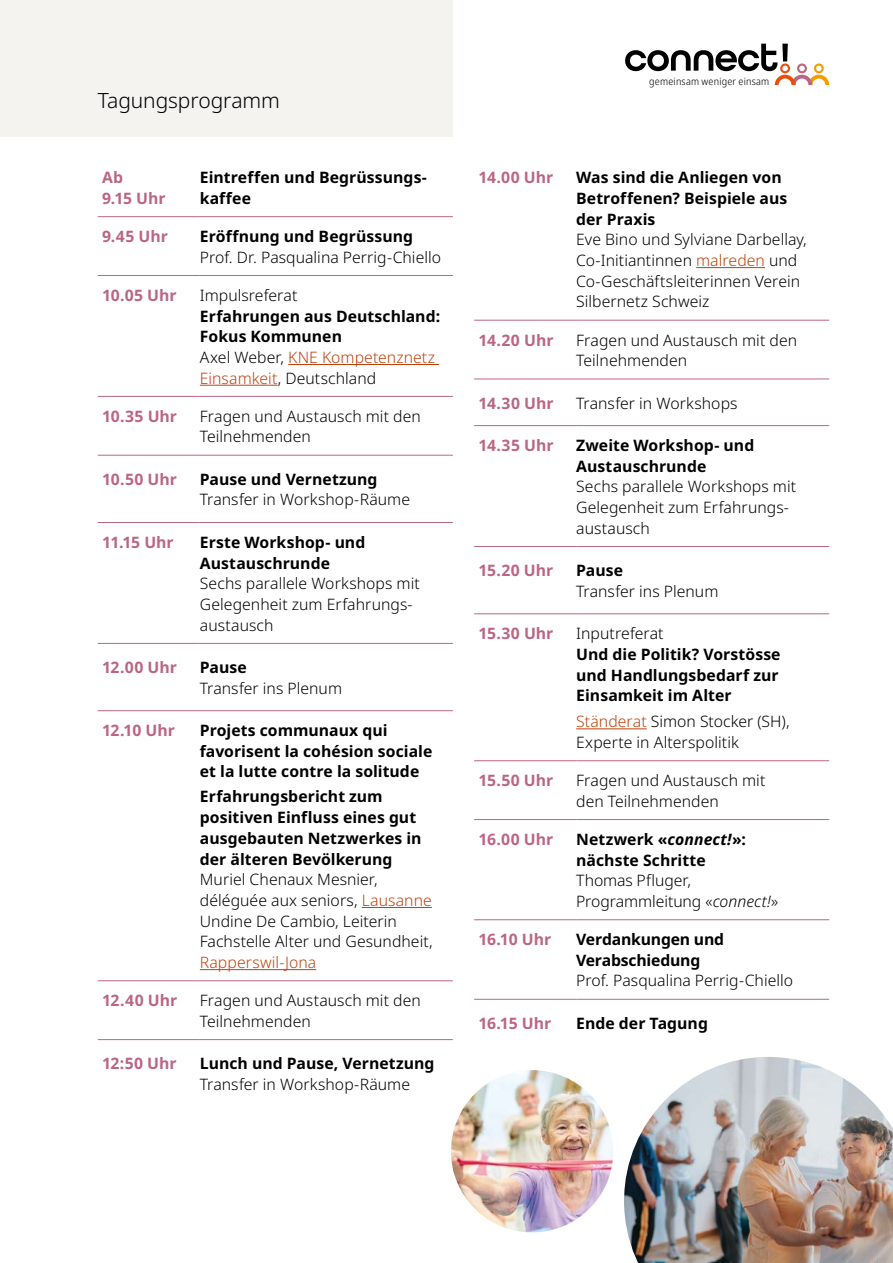
<style>
.page{position:relative;width:893px;height:1263px;background:#fff}
.page>*{position:absolute;margin:0;border:0;box-sizing:border-box;transform-origin:0 0}
.t1{font:300 21px "Noto Sans";letter-spacing:-.005em;color:#000}
.t2{font:300 15.75px/20.7px "Noto Sans";letter-spacing:.005em;color:#000}
.t3{font:700 15.75px/20.7px "Noto Sans";letter-spacing:.005em;color:#000}
.t4{font:700 15.75px/20.7px "Noto Sans";color:#bb6584}
.t5{font:300 15.75px "Noto Sans";letter-spacing:.005em;color:#c1410c}
.t6{font:300 semi-condensed 10.05px "Noto Sans";letter-spacing:.02em;color:#000}
.s1{font-weight:300}
.s2{font-weight:300;color:#c1410c}
.s3{color:#c1410c}
.s4{font-style:italic}
</style>
<div class="page">
<svg style="left:625px;top:44px;width:204px;height:41px"></svg>
<div style="left:0;top:0;width:453px;height:136px;background:#f4f3f0"></div>
<img style="left:624px;top:1057px;width:269px;height:206px">
<img style="left:449px;top:1068px;width:166px;height:167px;border-radius:83px">
<div style="left:446px;top:1066px;width:172px;height:171px;border:4px solid #fff;border-radius:50%"></div>
<hr style="left:98px;top:216px;width:102px;height:1px;background:#bb6584">
<hr style="left:200px;top:216px;width:253px;height:1px;background:#bb6584">
<hr style="left:98px;top:275px;width:102px;height:1px;background:#bb6584">
<hr style="left:200px;top:275px;width:253px;height:1px;background:#bb6584">
<hr style="left:98px;top:396px;width:102px;height:1px;background:#bb6584">
<hr style="left:200px;top:396px;width:253px;height:1px;background:#bb6584">
<hr style="left:98px;top:455px;width:102px;height:1px;background:#bb6584">
<hr style="left:200px;top:455px;width:253px;height:1px;background:#bb6584">
<hr style="left:98px;top:522px;width:102px;height:1px;background:#bb6584">
<hr style="left:200px;top:522px;width:253px;height:1px;background:#bb6584">
<hr style="left:98px;top:643px;width:102px;height:1px;background:#bb6584">
<hr style="left:200px;top:643px;width:253px;height:1px;background:#bb6584">
<hr style="left:98px;top:710px;width:102px;height:1px;background:#bb6584">
<hr style="left:200px;top:710px;width:253px;height:1px;background:#bb6584">
<hr style="left:98px;top:980px;width:102px;height:1px;background:#bb6584">
<hr style="left:200px;top:980px;width:253px;height:1px;background:#bb6584">
<hr style="left:98px;top:1039px;width:102px;height:1px;background:#bb6584">
<hr style="left:200px;top:1039px;width:253px;height:1px;background:#bb6584">
<hr style="left:288px;top:364px;width:151px;height:1px;background:#c1410c">
<hr style="left:200px;top:385px;width:78px;height:1px;background:#c1410c">
<hr style="left:362px;top:907px;width:70px;height:1px;background:#c1410c">
<hr style="left:200px;top:969px;width:116px;height:1px;background:#c1410c">
<hr style="left:474px;top:320px;width:102px;height:1px;background:#bb6584">
<hr style="left:576px;top:320px;width:253px;height:1px;background:#bb6584">
<hr style="left:474px;top:379px;width:102px;height:1px;background:#bb6584">
<hr style="left:576px;top:379px;width:253px;height:1px;background:#bb6584">
<hr style="left:474px;top:425px;width:102px;height:1px;background:#bb6584">
<hr style="left:576px;top:425px;width:253px;height:1px;background:#bb6584">
<hr style="left:474px;top:546px;width:102px;height:1px;background:#bb6584">
<hr style="left:576px;top:546px;width:253px;height:1px;background:#bb6584">
<hr style="left:474px;top:613px;width:102px;height:1px;background:#bb6584">
<hr style="left:576px;top:613px;width:253px;height:1px;background:#bb6584">
<hr style="left:474px;top:760px;width:102px;height:1px;background:#bb6584">
<hr style="left:576px;top:760px;width:253px;height:1px;background:#bb6584">
<hr style="left:474px;top:819px;width:102px;height:1px;background:#bb6584">
<hr style="left:576px;top:819px;width:253px;height:1px;background:#bb6584">
<hr style="left:474px;top:919px;width:102px;height:1px;background:#bb6584">
<hr style="left:576px;top:919px;width:253px;height:1px;background:#bb6584">
<hr style="left:474px;top:999px;width:102px;height:1px;background:#bb6584">
<hr style="left:576px;top:999px;width:253px;height:1px;background:#bb6584">
<hr style="left:696px;top:267px;width:69px;height:1px;background:#c1410c">
<hr style="left:576px;top:728px;width:71px;height:1px;background:#c1410c">
<h1 class="t1" style="left:98px;top:85px;width:184px">Tagungsprogramm</h1>
<p class="t4" style="left:102px;top:167px;width:65px">Ab<br>9.15 Uhr</p>
<p class="t3" style="left:200px;top:167px;width:229px">Eintreffen und Begrüssungs&shy;kaffee</p>
<p class="t4" style="left:102px;top:226px;width:67px">9.45 Uhr</p>
<p class="t3" style="left:200px;top:226px;width:215px">Eröffnung und Begrüssung</p>
<p class="t2" style="left:200px;top:247px;width:243px">Prof. Dr. Pasqualina Perrig-Chiello</p>
<p class="t4" style="left:102px;top:285px;width:76px">10.05 Uhr</p>
<p class="t2" style="left:200px;top:285px;width:99px">Impulsreferat</p>
<p class="t3" style="left:200px;top:306px;width:242px">Erfahrungen aus Deutschland:<br>Fokus Kommunen<br><span class="s1">Axel Weber,</span> <span class="s2">KNE Kompetenznetz<br>Einsamkeit</span><span class="s1">, Deutschland</span></p>
<p class="t4" style="left:102px;top:406px;width:77px">10.35 Uhr</p>
<p class="t2" style="left:200px;top:406px;width:223px">Fragen und Austausch mit den<br>Teilnehmenden</p>
<p class="t4" style="left:102px;top:469px;width:76px">10.50 Uhr</p>
<p class="t3" style="left:200px;top:469px;width:179px">Pause und Vernetzung</p>
<p class="t2" style="left:200px;top:490px;width:212px">Transfer in Workshop-Räume</p>
<p class="t4" style="left:102px;top:532px;width:73px">11.15 Uhr</p>
<p class="t3" style="left:200px;top:532px;width:167px">Erste Workshop- und<br>Austauschrunde</p>
<p class="t2" style="left:200px;top:573px;width:222px">Sechs parallele Workshops mit<br>Gelegenheit zum Erfahrungs&shy;austausch</p>
<p class="t4" style="left:102px;top:657px;width:76px">12.00 Uhr</p>
<p class="t3" style="left:200px;top:657px;width:48px">Pause</p>
<p class="t2" style="left:200px;top:678px;width:144px">Transfer ins Plenum</p>
<p class="t4" style="left:102px;top:720px;width:74px">12.10 Uhr</p>
<p class="t3" style="left:200px;top:720px;width:234px">Projets communaux qui favorisent la cohésion sociale et la lutte contre la solitude</p>
<p class="t3" style="left:200px;top:787px;width:223px">Erfahrungsbericht zum positiven Einfluss eines gut ausgebauten Netzwerkes in der älteren Bevölkerung</p>
<p class="t2" style="left:200px;top:869px;width:234px">Muriel Chenaux Mesnier, déléguée aux seniors, <span class="s3">Lausanne<br></span>Undine De Cambio, Leiterin<br>Fachstelle Alter und Gesundheit,</p>
<p class="t5" style="left:200px;top:951px;width:118px">Rapperswil-Jona</p>
<p class="t4" style="left:102px;top:990px;width:77px">12.40 Uhr</p>
<p class="t2" style="left:200px;top:990px;width:223px">Fragen und Austausch mit den<br>Teilnehmenden</p>
<p class="t4" style="left:102px;top:1053px;width:76px">12:50 Uhr</p>
<p class="t3" style="left:200px;top:1053px;width:236px">Lunch und Pause, Vernetzung</p>
<p class="t2" style="left:200px;top:1074px;width:212px">Transfer in Workshop-Räume</p>
<p class="t6" style="left:649px;top:74px;width:122px">gemeinsam weniger einsam</p>
<p class="t4" style="left:478px;top:167px;width:76px">14.00 Uhr</p>
<p class="t3" style="left:576px;top:167px;width:213px">Was sind die Anliegen von<br>Betroffenen? Beispiele aus der Praxis</p>
<p class="t2" style="left:576px;top:230px;width:232px">Eve Bino und Sylviane Darbellay,<br>Co-Initiantinnen <span class="s3">malreden</span> und<br>Co-Geschäftsleiterinnen Verein<br>Silbernetz Schweiz</p>
<p class="t4" style="left:478px;top:330px;width:77px">14.20 Uhr</p>
<p class="t2" style="left:576px;top:330px;width:223px">Fragen und Austausch mit den<br>Teilnehmenden</p>
<p class="t4" style="left:478px;top:393px;width:77px">14.30 Uhr</p>
<p class="t2" style="left:576px;top:393px;width:163px">Transfer in Workshops</p>
<p class="t4" style="left:478px;top:435px;width:77px">14.35 Uhr</p>
<p class="t3" style="left:576px;top:435px;width:180px">Zweite Workshop- und<br>Austauschrunde</p>
<p class="t2" style="left:576px;top:477px;width:222px">Sechs parallele Workshops mit<br>Gelegenheit zum Erfahrungs&shy;austausch</p>
<p class="t4" style="left:478px;top:560px;width:76px">15.20 Uhr</p>
<p class="t3" style="left:576px;top:560px;width:48px">Pause</p>
<p class="t2" style="left:576px;top:581px;width:144px">Transfer ins Plenum</p>
<p class="t4" style="left:478px;top:623px;width:77px">15.30 Uhr</p>
<p class="t2" style="left:576px;top:623px;width:89px">Inputreferat</p>
<p class="t3" style="left:576px;top:644px;width:206px">Und die Politik? Vorstösse und Handlungsbedarf zur<br>Einsamkeit im Alter</p>
<p class="t2" style="left:576px;top:712px;width:215px"><span class="s3">Ständerat</span> Simon Stocker (SH),<br>Experte in Alterspolitik</p>
<p class="t4" style="left:478px;top:770px;width:76px">15.50 Uhr</p>
<p class="t2" style="left:576px;top:770px;width:191px">Fragen und Austausch mit den Teilnehmenden</p>
<p class="t4" style="left:478px;top:829px;width:76px">16.00 Uhr</p>
<p class="t3" style="left:576px;top:829px;width:171px">Netzwerk «<span class="s4">connect!</span>»: nächste Schritte</p>
<p class="t2" style="left:576px;top:870px;width:204px">Thomas Pfluger,<br>Programmleitung «<span class="s4">connect!</span>»</p>
<p class="t4" style="left:478px;top:929px;width:74px">16.10 Uhr</p>
<p class="t3" style="left:576px;top:929px;width:149px">Verdankungen und<br>Verabschiedung</p>
<p class="t2" style="left:576px;top:971px;width:218px">Prof. Pasqualina Perrig-Chiello</p>
<p class="t4" style="left:478px;top:1013px;width:74px">16.15 Uhr</p>
<p class="t3" style="left:576px;top:1013px;width:133px">Ende der Tagung</p>
</div>
